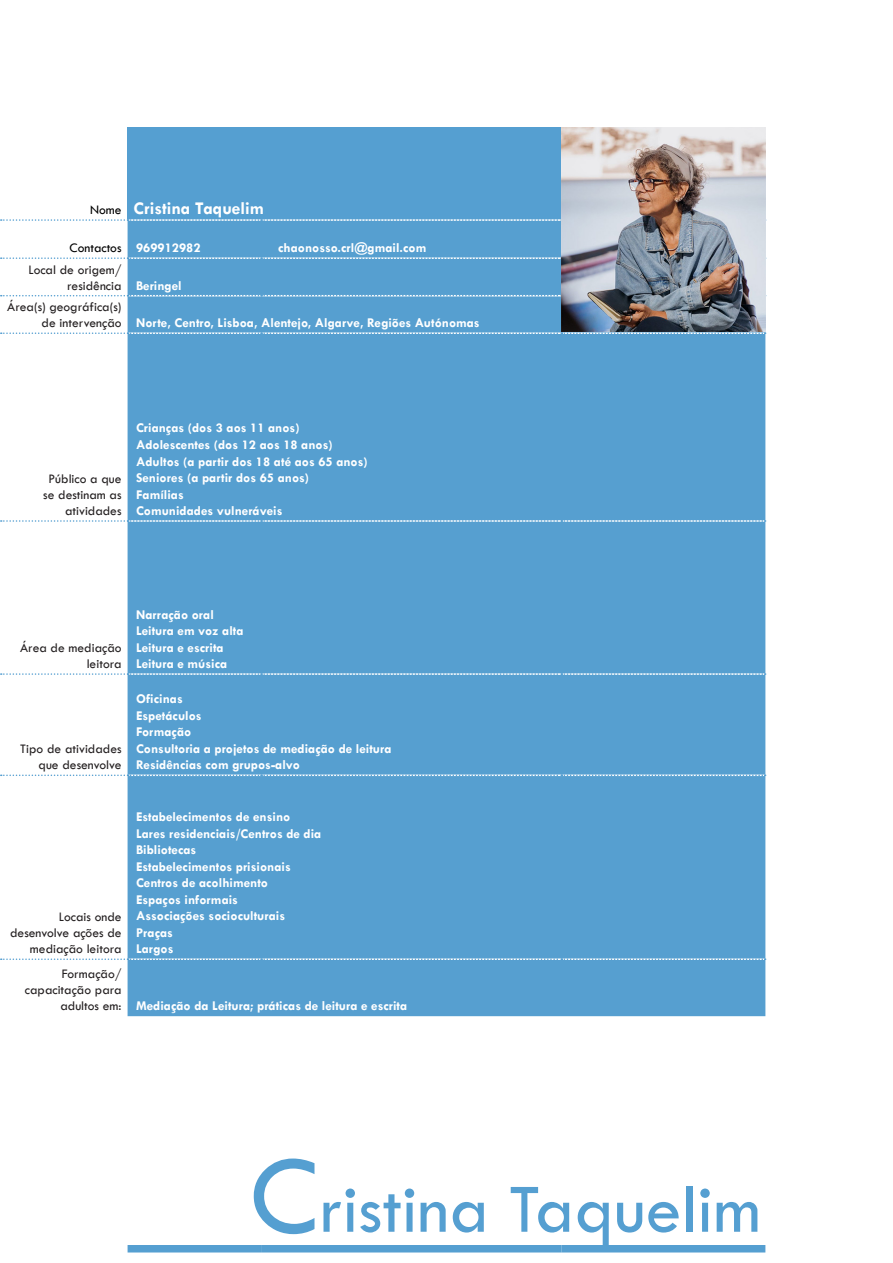
<style>
.page{position:relative;width:893px;height:1263px;background:#fff}
.page>*{position:absolute;margin:0;border:0;box-sizing:border-box;transform-origin:0 0}
.Capítulos{font:72px "Tw Cen";color:#559fd1}
.Capítulos-2{font:700 18px "Tw Cen";color:#fff}
.Capítulos-3{font:700 13.5px "Tw Cen";color:#fff}
.Capítulos-4{font:13.5px/16.2px "Tw Cen";color:#231f20;text-align:right}
.Capítulos-5{font:13.5px "Tw Cen";color:#000}
.s1{font-size:114px}
</style>
<div class="page">
<div style="left:128px;top:128px;width:637px;height:92px;background:#559fd1"></div>
<div style="left:128px;top:221px;width:637px;height:795px;background:#569fd0"></div>
<svg style="left:1px;top:257px;width:765px;height:2px"></svg>
<svg style="left:1px;top:295px;width:765px;height:1px"></svg>
<svg style="left:1px;top:332px;width:765px;height:2px"></svg>
<svg style="left:1px;top:520px;width:765px;height:2px"></svg>
<svg style="left:1px;top:673px;width:765px;height:2px"></svg>
<svg style="left:1px;top:774px;width:765px;height:2px"></svg>
<svg style="left:1px;top:958px;width:765px;height:2px"></svg>
<svg style="left:1px;top:219px;width:765px;height:2px"></svg>
<div style="left:128px;top:1245px;width:133px;height:7px;background:#559fd1"></div>
<div style="left:261px;top:1245px;width:300px;height:7px;background:#559fd1"></div>
<div style="left:561px;top:1245px;width:204px;height:7px;background:#559fd1"></div>
<img style="left:561px;top:128px;width:204px;height:204px">
<p class="Capítulos-5" style="left:90px;top:202px;width:33px">Nome</p>
<p class="Capítulos-2" style="left:134px;top:198px;width:132px">Cristina Taquelim</p>
<p class="Capítulos-5" style="left:70px;top:240px;width:54px">Contactos</p>
<p class="Capítulos-3" style="left:136px;top:240px;width:66px">969912982</p>
<p class="Capítulos-3" style="left:278px;top:240px;width:150px">chaonosso.crl@gmail.com</p>
<p class="Capítulos-4" style="left:28px;top:261px;width:95px">Local de origem/ residência</p>
<p class="Capítulos-3" style="left:136px;top:277px;width:47px">Beringel</p>
<p class="Capítulos-4" style="left:7px;top:299px;width:116px">Área(s) geográfica(s) de intervenção</p>
<p class="Capítulos-3" style="left:136px;top:315px;width:345px">Norte, Centro, Lisboa, Alentejo, Algarve, Regiões Autónomas</p>
<p class="Capítulos-4" style="left:43px;top:470px;width:80px">Público a que se destinam as atividades</p>
<p class="Capítulos-3" style="left:136px;top:420px;width:165px">Crianças (dos 3 aos 11 anos)</p>
<p class="Capítulos-3" style="left:136px;top:437px;width:198px">Adolescentes (dos 12 aos 18 anos)</p>
<p class="Capítulos-3" style="left:136px;top:453px;width:233px">Adultos (a partir dos 18 até aos 65 anos)</p>
<p class="Capítulos-3" style="left:136px;top:470px;width:175px">Seniores (a partir dos 65 anos)</p>
<p class="Capítulos-3" style="left:136px;top:486px;width:49px">Famílias</p>
<p class="Capítulos-3" style="left:136px;top:503px;width:148px">Comunidades vulneráveis</p>
<p class="Capítulos-4" style="left:20px;top:639px;width:103px">Área de mediação leitora</p>
<p class="Capítulos-4" style="left:20px;top:741px;width:103px">Tipo de atividades que desenvolve</p>
<p class="Capítulos-3" style="left:136px;top:606px;width:79px">Narração oral</p>
<p class="Capítulos-3" style="left:136px;top:623px;width:109px">Leitura em voz alta</p>
<p class="Capítulos-3" style="left:136px;top:639px;width:89px">Leitura e escrita</p>
<p class="Capítulos-3" style="left:136px;top:656px;width:93px">Leitura e música</p>
<p class="Capítulos-3" style="left:136px;top:691px;width:48px">Oficinas</p>
<p class="Capítulos-3" style="left:136px;top:707px;width:67px">Espetáculos</p>
<p class="Capítulos-3" style="left:136px;top:724px;width:57px">Formação</p>
<p class="Capítulos-3" style="left:136px;top:740px;width:257px">Consultoria a projetos de mediação de leitura</p>
<p class="Capítulos-3" style="left:136px;top:757px;width:165px">Residências com grupos-alvo</p>
<p class="Capítulos-4" style="left:10px;top:908px;width:113px">Locais onde desenvolve ações de mediação leitora</p>
<p class="Capítulos-4" style="left:25px;top:965px;width:98px">Formação/ capacitação para adultos em:</p>
<p class="Capítulos-3" style="left:136px;top:809px;width:156px">Estabelecimentos de ensino</p>
<p class="Capítulos-3" style="left:136px;top:825px;width:187px">Lares residenciais/Centros de dia</p>
<p class="Capítulos-3" style="left:136px;top:842px;width:62px">Bibliotecas</p>
<p class="Capítulos-3" style="left:136px;top:858px;width:156px">Estabelecimentos prisionais</p>
<p class="Capítulos-3" style="left:136px;top:875px;width:133px">Centros de acolhimento</p>
<p class="Capítulos-3" style="left:136px;top:891px;width:104px">Espaços informais</p>
<p class="Capítulos-3" style="left:136px;top:908px;width:151px">Associações socioculturais</p>
<p class="Capítulos-3" style="left:136px;top:924px;width:38px">Praças</p>
<p class="Capítulos-3" style="left:136px;top:941px;width:39px">Largos</p>
<p class="Capítulos-3" style="left:136px;top:998px;width:273px">Mediação da Leitura; práticas de leitura e escrita</p>
<p class="Capítulos" style="left:250px;top:1166px;width:513px"><span class="s1">C</span>ristina Taquelim</p>
</div>
